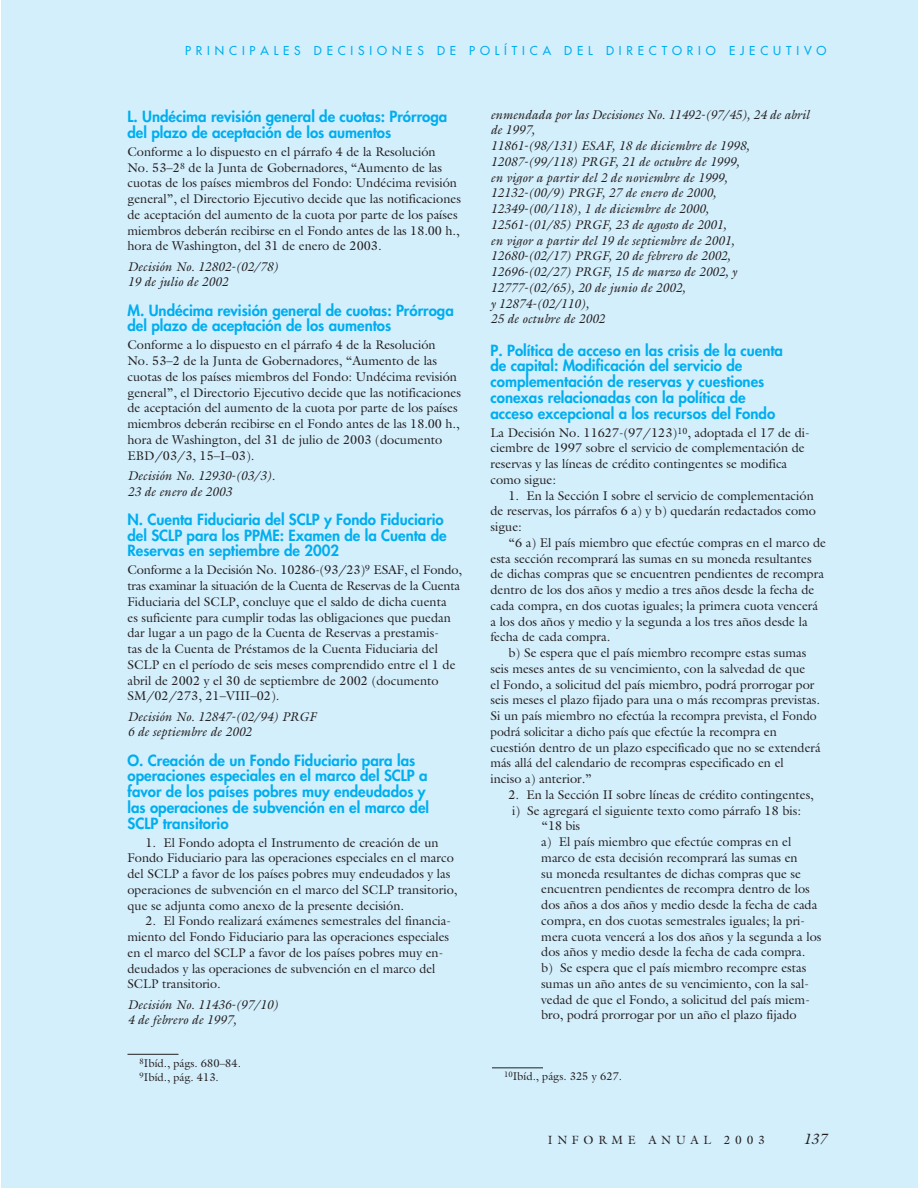
<style>
.page{position:relative;width:918px;height:1188px;background:#fff}
.page>*{position:absolute;margin:0;border:0;box-sizing:border-box;transform-origin:0 0}
.t1{font:800 15px/15.8px "Futura";color:#00aeef}
.t2{font:italic 15px "Galliard";color:#231f20}
.t3{font:12.75px/15.8px "Galliard";color:#231f20}
.t4{font:italic 12.75px/15.8px "Galliard";color:#231f20}
.t5{font:12.75px "Galliard";color:#231f20;scale:.96 1}
.t6{font:12px "Futura";letter-spacing:.405em;color:#00aeef}
.t7{font:12px "Galliard";letter-spacing:.39em;color:#231f20}
.t8{font:11.25px/14.2px "Galliard";color:#231f20}
</style>
<div class="page">
<div style="left:1px;top:0;width:917px;height:1188px;background:#d4effc"></div>
<hr style="left:128px;top:1054px;width:50px;height:1px;background:#231f20">
<hr style="left:492px;top:1067px;width:51px;height:1px;background:#231f20">
<p class="t6" style="left:185px;top:45px;width:643px">PRINCIPALES DECISIONES DE POLÍTICA DEL DIRECTORIO EJECUTIVO</p>
<p class="t1" style="left:127px;top:110px;width:321px">L. Undécima revisión general de cuotas: Prórroga del plazo de aceptación de los aumentos</p>
<p class="t3" style="left:128px;top:145px;width:335px">Conforme a lo dispuesto en el párrafo 4 de la Resolución<br>No. 53–2<sup>8</sup> de la Junta de Gobernadores, “Aumento de las cuotas de los países miembros del Fondo: Undécima revisión general”, el Directorio Ejecutivo decide que las notificaciones de aceptación del aumento de la cuota por parte de los países miembros deberán recibirse en el Fondo antes de las 18.00 h., hora de Washington, del 31 de enero de 2003.</p>
<p class="t4" style="left:128px;top:260px;width:152px">Decisión No. 12802-(02/78)<br>19 de julio de 2002</p>
<p class="t1" style="left:128px;top:303px;width:328px">M. Undécima revisión general de cuotas: Prórroga del plazo de aceptación de los aumentos</p>
<p class="t3" style="left:128px;top:339px;width:335px">Conforme a lo dispuesto en el párrafo 4 de la Resolución<br>No. 53–2 de la Junta de Gobernadores, “Aumento de las cuotas de los países miembros del Fondo: Undécima revisión general”, el Directorio Ejecutivo decide que las notificaciones de aceptación del aumento de la cuota por parte de los países miembros deberán recibirse en el Fondo antes de las 18.00 h., hora de Washington, del 31 de julio de 2003 (documento EBD/03/3, 15–I–03).</p>
<p class="t4" style="left:128px;top:469px;width:149px">Decisión No. 12930-(03/3).<br>23 de enero de 2003</p>
<p class="t1" style="left:128px;top:513px;width:321px">N. Cuenta Fiduciaria del SCLP y Fondo Fiduciario del SCLP para los PPME: Examen de la Cuenta de<br>Reservas en septiembre de 2002</p>
<p class="t3" style="left:127px;top:564px;width:336px">Conforme a la Decisión No. 10286-(93/23)<sup>9</sup> ESAF, el Fondo, tras examinar la situación de la Cuenta de Reservas de la Cuenta Fiduciaria del SCLP, concluye que el saldo de dicha cuenta<br>es suficiente para cumplir todas las obligaciones que puedan dar lugar a un pago de la Cuenta de Reservas a prestamis-<br>tas de la Cuenta de Préstamos de la Cuenta Fiduciaria del SCLP en el período de seis meses comprendido entre el 1 de abril de 2002 y el 30 de septiembre de 2002 (documento SM/02/273, 21–VIII–02).</p>
<p class="t4" style="left:127px;top:710px;width:190px">Decisión No. 12847-(02/94) PRGF<br>6 de septiembre de 2002</p>
<p class="t1" style="left:128px;top:753px;width:303px">O. Creación de un Fondo Fiduciario para las operaciones especiales en el marco del SCLP a favor de los países pobres muy endeudados y las operaciones de subvención en el marco del SCLP transitorio</p>
<p class="t3" style="left:127px;top:836px;width:331px;text-indent:18px">1. El Fondo adopta el Instrumento de creación de un Fondo Fiduciario para las operaciones especiales en el marco del SCLP a favor de los países pobres muy endeudados y las operaciones de subvención en el marco del SCLP transitorio, que se adjunta como anexo de la presente decisión.</p>
<p class="t3" style="left:127px;top:915px;width:325px;text-indent:18px">2. El Fondo realizará exámenes semestrales del financia&shy;miento del Fondo Fiduciario para las operaciones especiales en el marco del SCLP a favor de los países pobres muy en&shy;deudados y las operaciones de subvención en el marco del SCLP transitorio.</p>
<p class="t4" style="left:128px;top:998px;width:152px">Decisión No. 11436-(97/10)<br>4 de febrero de 1997,</p>
<p class="t8" style="left:140px;top:1057px;width:103px"><sup>8</sup>Ibíd., págs. 680–84.<br><sup>9</sup>Ibíd., pág. 413.</p>
<p class="t4" style="left:491px;top:108px;width:320px">enmendada por las Decisiones No. 11492-(97/45), 24 de abril de 1997,<br>11861-(98/131) ESAF, 18 de diciembre de 1998, 12087-(99/118) PRGF, 21 de octubre de 1999,<br>en vigor a partir del 2 de noviembre de 1999,<br>12132-(00/9) PRGF, 27 de enero de 2000, 12349-(00/118), 1 de diciembre de 2000,<br>12561-(01/85) PRGF, 23 de agosto de 2001,<br>en vigor a partir del 19 de septiembre de 2001, 12680-(02/17) PRGF, 20 de febrero de 2002, 12696-(02/27) PRGF, 15 de marzo de 2002, y 12777-(02/65), 20 de junio de 2002,<br>y 12874-(02/110),<br>25 de octubre de 2002</p>
<p class="t1" style="left:490px;top:343px;width:294px">P. Política de acceso en las crisis de la cuenta de capital: Modificación del servicio de complementación de reservas y cuestiones conexas relacionadas con la política de acceso excepcional a los recursos del Fondo</p>
<p class="t3" style="left:490px;top:426px;width:321px">La Decisión No. 11627-(97/123)<sup>10</sup>, adoptada el 17 de di&shy;ciembre de 1997 sobre el servicio de complementación de reservas y las líneas de crédito contingentes se modifica como sigue:</p>
<p class="t3" style="left:490px;top:489px;width:327px;text-indent:18px">1. En la Sección I sobre el servicio de complementación de reservas, los párrafos 6 a) y b) quedarán redactados como sigue:</p>
<p class="t3" style="left:508px;top:536px;width:319px">“6 a) El país miembro que efectúe compras en el marco de</p>
<p class="t3" style="left:490px;top:552px;width:323px">esta sección recomprará las sumas en su moneda resultantes</p>
<p class="t3" style="left:490px;top:568px;width:335px">de dichas compras que se encuentren pendientes de recompra</p>
<p class="t3" style="left:490px;top:583px;width:326px">dentro de los dos años y medio a tres años desde la fecha de</p>
<p class="t3" style="left:490px;top:599px;width:329px">cada compra, en dos cuotas iguales; la primera cuota vencerá</p>
<p class="t3" style="left:490px;top:615px;width:319px">a los dos años y medio y la segunda a los tres años desde la</p>
<p class="t3" style="left:490px;top:631px;width:121px">fecha de cada compra.</p>
<p class="t3" style="left:508px;top:646px;width:300px">b) Se espera que el país miembro recompre estas sumas</p>
<p class="t3" style="left:490px;top:662px;width:316px">seis meses antes de su vencimiento, con la salvedad de que</p>
<p class="t3" style="left:490px;top:678px;width:325px">el Fondo, a solicitud del país miembro, podrá prorrogar por</p>
<p class="t3" style="left:490px;top:694px;width:331px">seis meses el plazo fijado para una o más recompras previstas.</p>
<p class="t3" style="left:490px;top:709px;width:328px">Si un país miembro no efectúa la recompra prevista, el Fondo</p>
<p class="t5" style="left:490px;top:727px;width:300px">podrá solicitar a dicho país que efectúe la recompra en</p>
<p class="t3" style="left:490px;top:741px;width:332px">cuestión dentro de un plazo especificado que no se extenderá</p>
<p class="t3" style="left:491px;top:757px;width:295px">más allá del calendario de recompras especificado en el</p>
<p class="t3" style="left:491px;top:772px;width:103px">inciso a) anterior.”</p>
<p class="t3" style="left:509px;top:788px;width:307px">2. En la Sección II sobre líneas de crédito contingentes,</p>
<p class="t3" style="left:512px;top:804px;width:290px">i) Se agregará el siguiente texto como párrafo 18 bis:</p>
<p class="t3" style="left:542px;top:820px;width:40px">“18 bis</p>
<p class="t3" style="left:541px;top:835px;width:252px">a) El país miembro que efectúe compras en el</p>
<p class="t3" style="left:541px;top:851px;width:258px">marco de esta decisión recomprará las sumas en</p>
<p class="t3" style="left:541px;top:867px;width:261px">su moneda resultantes de dichas compras que se</p>
<p class="t3" style="left:541px;top:883px;width:270px">encuentren pendientes de recompra dentro de los</p>
<p class="t3" style="left:541px;top:898px;width:278px">dos años a dos años y medio desde la fecha de cada</p>
<p class="t3" style="left:541px;top:914px;width:265px">compra, en dos cuotas semestrales iguales; la pri-</p>
<p class="t3" style="left:541px;top:930px;width:282px">mera cuota vencerá a los dos años y la segunda a los</p>
<p class="t3" style="left:541px;top:946px;width:266px">dos años y medio desde la fecha de cada compra.</p>
<p class="t3" style="left:541px;top:961px;width:267px">b) Se espera que el país miembro recompre estas</p>
<p class="t3" style="left:541px;top:977px;width:269px">sumas un año antes de su vencimiento, con la sal-</p>
<p class="t3" style="left:541px;top:993px;width:270px">vedad de que el Fondo, a solicitud del país miem-</p>
<p class="t3" style="left:541px;top:1009px;width:257px">bro, podrá prorrogar por un año el plazo fijado</p>
<p class="t8" style="left:504px;top:1070px;width:120px"><sup>10</sup>Ibíd., págs. 325 y 627.</p>
<p class="t7" style="left:548px;top:1135px;width:218px">INFORME ANUAL 2003</p>
<p class="t2" style="left:803px;top:1133px;width:25px">137</p>
</div>
